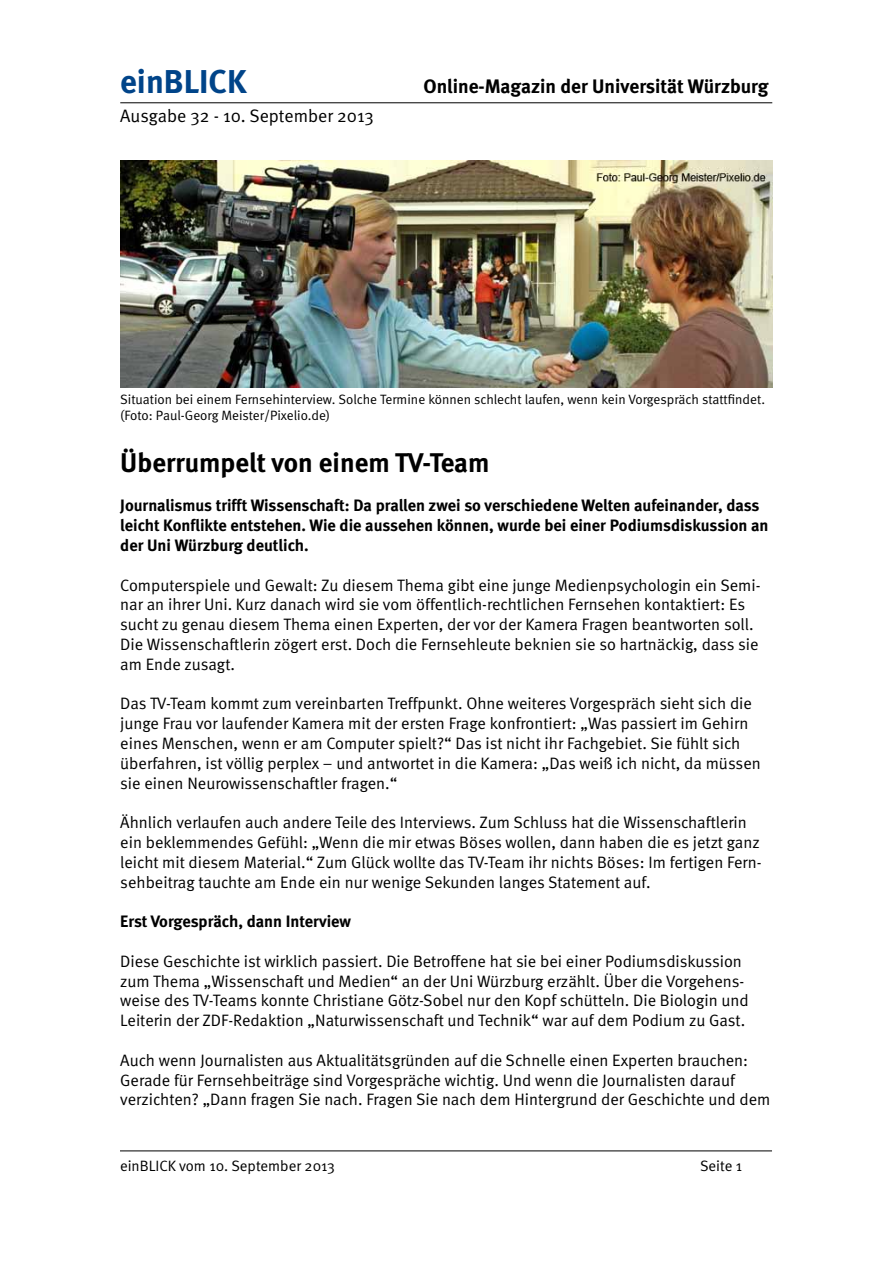
<style>
.page{position:relative;width:893px;height:1263px;background:#fff}
.page>*{position:absolute;margin:0;border:0;box-sizing:border-box;transform-origin:0 0}
.t1{font:700 33px "Meta";color:#004489}
.t2{font:700 27px "Meta";color:#000}
.t3{font:700 19.5px "Meta";color:#000}
.t4{font:18px "Meta Normal";color:#000}
.t5{font:16.5px/19.8px "Meta Normal";color:#000}
.t6{font:700 16.5px/19.8px "Meta";color:#000}
.t7{font:15px "Meta Normal";color:#000}
.t8{font:13.5px/16.2px "Meta Normal";color:#000}
</style>
<div class="page">
<hr style="left:120px;top:102px;width:652px;height:1px;background:#000">
<hr style="left:120px;top:1150px;width:652px;height:1px;background:#000">
<img style="left:120px;top:161px;width:652px;height:227px">
<h1 class="t1" style="left:120px;top:60px;width:128px">einBLICK</h1>
<p class="t3" style="left:423px;top:73px;width:346px">Online-Magazin der Universität Würzburg</p>
<p class="t4" style="left:120px;top:105px;width:255px">Ausgabe 32 - 10. September 2013</p>
<p class="t8" style="left:120px;top:391px;width:646px">Situation bei einem Fernsehinterview. Solche Termine können schlecht laufen, wenn kein Vorgespräch stattfindet. (Foto: Paul-Georg Meister/Pixelio.de)</p>
<h2 class="t2" style="left:120px;top:445px;width:371px">Überrumpelt von einem TV-Team</h2>
<p class="t6" style="left:120px;top:495px;width:650px">Journalismus trifft Wissenschaft: Da prallen zwei so verschiedene Welten aufeinander, dass leicht Konflikte entstehen. Wie die aussehen können, wurde bei einer Podiumsdiskussion an der Uni Würzburg deutlich.</p>
<p class="t5" style="left:120px;top:575px;width:642px">Computerspiele und Gewalt: Zu diesem Thema gibt eine junge Medienpsychologin ein Semi&shy;nar an ihrer Uni. Kurz danach wird sie vom öffentlich-rechtlichen Fernsehen kontaktiert: Es sucht zu genau diesem Thema einen Experten, der vor der Kamera Fragen beantworten soll.<br>Die Wissenschaftlerin zögert erst. Doch die Fernsehleute beknien sie so hartnäckig, dass sie am Ende zusagt.</p>
<p class="t5" style="left:120px;top:693px;width:642px">Das TV-Team kommt zum vereinbarten Treffpunkt. Ohne weiteres Vorgespräch sieht sich die junge Frau vor laufender Kamera mit der ersten Frage konfrontiert: „Was passiert im Gehirn eines Menschen, wenn er am Computer spielt?“ Das ist nicht ihr Fachgebiet. Sie fühlt sich überfahren, ist völlig perplex – und antwortet in die Kamera: „Das weiß ich nicht, da müssen sie einen Neurowissenschaftler fragen.“</p>
<p class="t5" style="left:120px;top:812px;width:643px">Ähnlich verlaufen auch andere Teile des Interviews. Zum Schluss hat die Wissenschaftlerin ein beklemmendes Gefühl: „Wenn die mir etwas Böses wollen, dann haben die es jetzt ganz leicht mit diesem Material.“ Zum Glück wollte das TV-Team ihr nichts Böses: Im fertigen Fern&shy;sehbeitrag tauchte am Ende ein nur wenige Sekunden langes Statement auf.</p>
<p class="t6" style="left:120px;top:911px;width:232px">Erst Vorgespräch, dann Interview</p>
<p class="t5" style="left:120px;top:951px;width:630px">Diese Geschichte ist wirklich passiert. Die Betroffene hat sie bei einer Podiumsdiskussion zum Thema „Wissenschaft und Medien“ an der Uni Würzburg erzählt. Über die Vorgehens&shy;weise des TV-Teams konnte Christiane Götz-Sobel nur den Kopf schütteln. Die Biologin und Leiterin der ZDF-Redaktion „Naturwissenschaft und Technik“ war auf dem Podium zu Gast.</p>
<p class="t5" style="left:120px;top:1050px;width:652px">Auch wenn Journalisten aus Aktualitätsgründen auf die Schnelle einen Experten brauchen:<br>Gerade für Fernsehbeiträge sind Vorgespräche wichtig. Und wenn die Journalisten darauf verzichten? „Dann fragen Sie nach. Fragen Sie nach dem Hintergrund der Geschichte und dem</p>
<p class="t7" style="left:120px;top:1157px;width:216px">einBLICK vom 10. September 2013</p>
<p class="t7" style="left:700px;top:1157px;width:44px">Seite 1</p>
</div>
